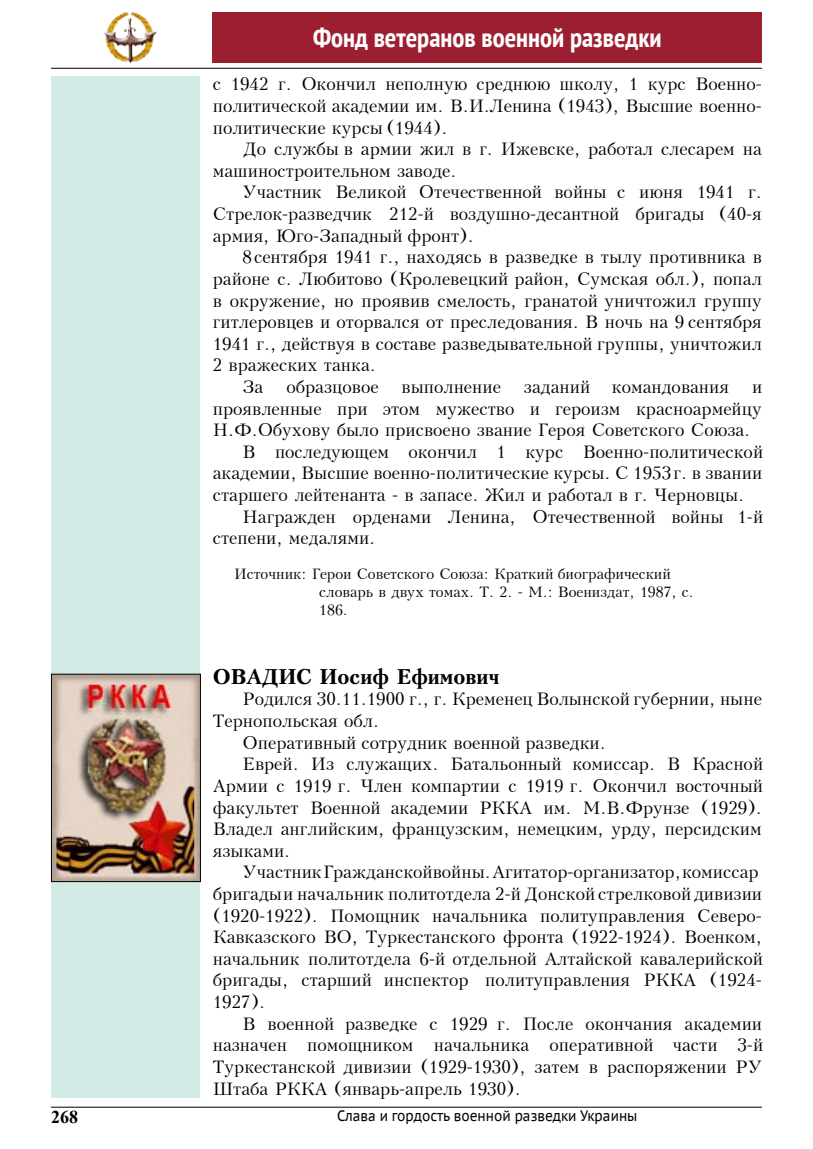
<style>
.page{position:relative;width:813px;height:1149px;background:#fff}
.page>*{position:absolute;margin:0;border:0;box-sizing:border-box;transform-origin:0 0}
.t1{font:700 condensed 27px "PT Sans";color:#fff}
.t2{font:700 21px "Peterburg";color:#000}
.t3{font:18px/21.6px "Peterburg";color:#000;text-align:justify}
.t4{font:700 18px "Times New Roman";color:#000}
.t5{font:15px/18px "Peterburg";color:#000}
.t6{font:15px "PT Sans Caption";color:#000;scale:.88 1}
</style>
<div class="page">
<div style="left:51px;top:77px;width:149px;height:1020px;background:#d2ebe6"></div>
<hr style="left:51px;top:1106px;width:710px;height:1px;background:#000">
<div style="left:213px;top:13px;width:548px;height:50px;background:#9c1f31"></div>
<img style="left:104px;top:13px;width:53px;height:50px">
<hr style="left:51px;top:68px;width:710px;height:1px;background:#000">
<img style="left:53px;top:675px;width:146px;height:204px">
<div style="left:51px;top:673px;width:150px;height:208px;border:1px solid #000"></div>
<h1 class="t1" style="left:313px;top:20px;width:350px">Фонд ветеранов военной разведки</h1>
<p class="t3" style="left:213px;top:73px;width:550px">с 1942 г. Окончил неполную среднюю школу, 1 курс Военно&shy;политической академии им. В.И.Ленина (1943), Высшие военно&shy;политические курсы (1944).</p>
<p class="t3" style="left:213px;top:138px;width:550px;text-indent:30px">До службы в армии жил в г. Ижевске, работал слесарем на машиностроительном заводе.</p>
<p class="t3" style="left:213px;top:181px;width:550px;text-indent:30px">Участник Великой Отечественной войны с июня 1941 г.<br>Стрелок-разведчик 212-й воздушно-десантной бригады (40-я армия, Юго-Западный фронт).</p>
<p class="t3" style="left:242px;top:246px;width:520px">8 сентября 1941 г., находясь в разведке в тылу противника в</p>
<p class="t3" style="left:213px;top:268px;width:550px">районе с. Любитово (Кролевецкий район, Сумская обл.), попал</p>
<p class="t3" style="left:213px;top:289px;width:550px">в окружение, но проявив смелость, гранатой уничтожил группу</p>
<p class="t3" style="left:213px;top:311px;width:550px">гитлеровцев и оторвался от преследования. В ночь на 9 сентября</p>
<p class="t3" style="left:213px;top:333px;width:550px">1941 г., действуя в составе разведывательной группы, уничтожил</p>
<p class="t3" style="left:213px;top:354px;width:164px">2 вражеских танка.</p>
<p class="t3" style="left:242px;top:376px;width:22px">За</p>
<p class="t3" style="left:286px;top:376px;width:94px">образцовое</p>
<p class="t3" style="left:401px;top:376px;width:101px">выполнение</p>
<p class="t3" style="left:523px;top:376px;width:206px">заданий командования</p>
<p class="t3" style="left:751px;top:376px;width:12px">и</p>
<p class="t3" style="left:213px;top:397px;width:550px">проявленные при этом мужество и героизм красноармейцу</p>
<p class="t3" style="left:213px;top:419px;width:538px">Н.Ф.Обухову было присвоено звание Героя Советского Союза.</p>
<p class="t3" style="left:242px;top:441px;width:522px">В последующем окончил 1 курс Военно-политической</p>
<p class="t3" style="left:213px;top:462px;width:550px">академии, Высшие военно-политические курсы. С 1953 г. в звании</p>
<p class="t3" style="left:213px;top:484px;width:532px">старшего лейтенанта - в запасе. Жил и работал в г. Черновцы.</p>
<p class="t3" style="left:242px;top:505px;width:522px">Награжден орденами Ленина, Отечественной войны 1-й</p>
<p class="t3" style="left:213px;top:527px;width:164px">степени, медалями.</p>
<p class="t5" style="left:319px;top:565px;width:376px;text-indent:-85px">Источник: Герои Советского Союза: Краткий биографический словарь в двух томах. Т. 2. - М.: Воениздат, 1987, с.<br>186.</p>
<p class="t2" style="left:213px;top:663px;width:288px">ОВАДИС Иосиф Ефимович</p>
<p class="t3" style="left:242px;top:688px;width:520px">Родился 30.11.1900 г., г. Кременец Волынской губернии, ныне</p>
<p class="t3" style="left:213px;top:710px;width:168px">Тернопольская обл.</p>
<p class="t3" style="left:242px;top:731px;width:364px">Оперативный сотрудник военной разведки.</p>
<p class="t3" style="left:242px;top:753px;width:522px">Еврей. Из служащих. Батальонный комиссар. В Красной</p>
<p class="t3" style="left:213px;top:774px;width:551px">Армии с 1919 г. Член компартии с 1919 г. Окончил восточный</p>
<p class="t3" style="left:213px;top:796px;width:550px">факультет Военной академии РККА им. М.В.Фрунзе (1929).</p>
<p class="t3" style="left:213px;top:818px;width:550px">Владел английским, французским, немецким, урду, персидским</p>
<p class="t3" style="left:213px;top:839px;width:79px">языками.</p>
<p class="t3" style="left:242px;top:861px;width:517px">Участник Гражданской войны. Агитатор-организатор, комиссар</p>
<p class="t3" style="left:213px;top:882px;width:550px">бригады и начальник политотдела 2-й Донской стрелковой дивизии</p>
<p class="t3" style="left:213px;top:904px;width:550px">(1920-1922). Помощник начальника политуправления Северо-</p>
<p class="t3" style="left:213px;top:926px;width:550px">Кавказского ВО, Туркестанского фронта (1922-1924). Военком,</p>
<p class="t3" style="left:213px;top:947px;width:551px">начальник политотдела 6-й отдельной Алтайской кавалерийской</p>
<p class="t3" style="left:213px;top:969px;width:550px">бригады, старший инспектор политуправления РККА (1924-</p>
<p class="t3" style="left:213px;top:990px;width:54px">1927).</p>
<p class="t3" style="left:242px;top:1012px;width:521px">В военной разведке с 1929 г. После окончания академии</p>
<p class="t3" style="left:213px;top:1034px;width:551px">назначен помощником начальника оперативной части 3-й</p>
<p class="t3" style="left:213px;top:1055px;width:550px">Туркестанской дивизии (1929-1930), затем в распоряжении РУ</p>
<p class="t3" style="left:213px;top:1077px;width:309px">Штаба РККА (январь-апрель 1930).</p>
<p class="t4" style="left:51px;top:1103px;width:28px">268</p>
<p class="t6" style="left:337px;top:1105px;width:342px">Слава и гордость военной разведки Украины</p>
</div>
